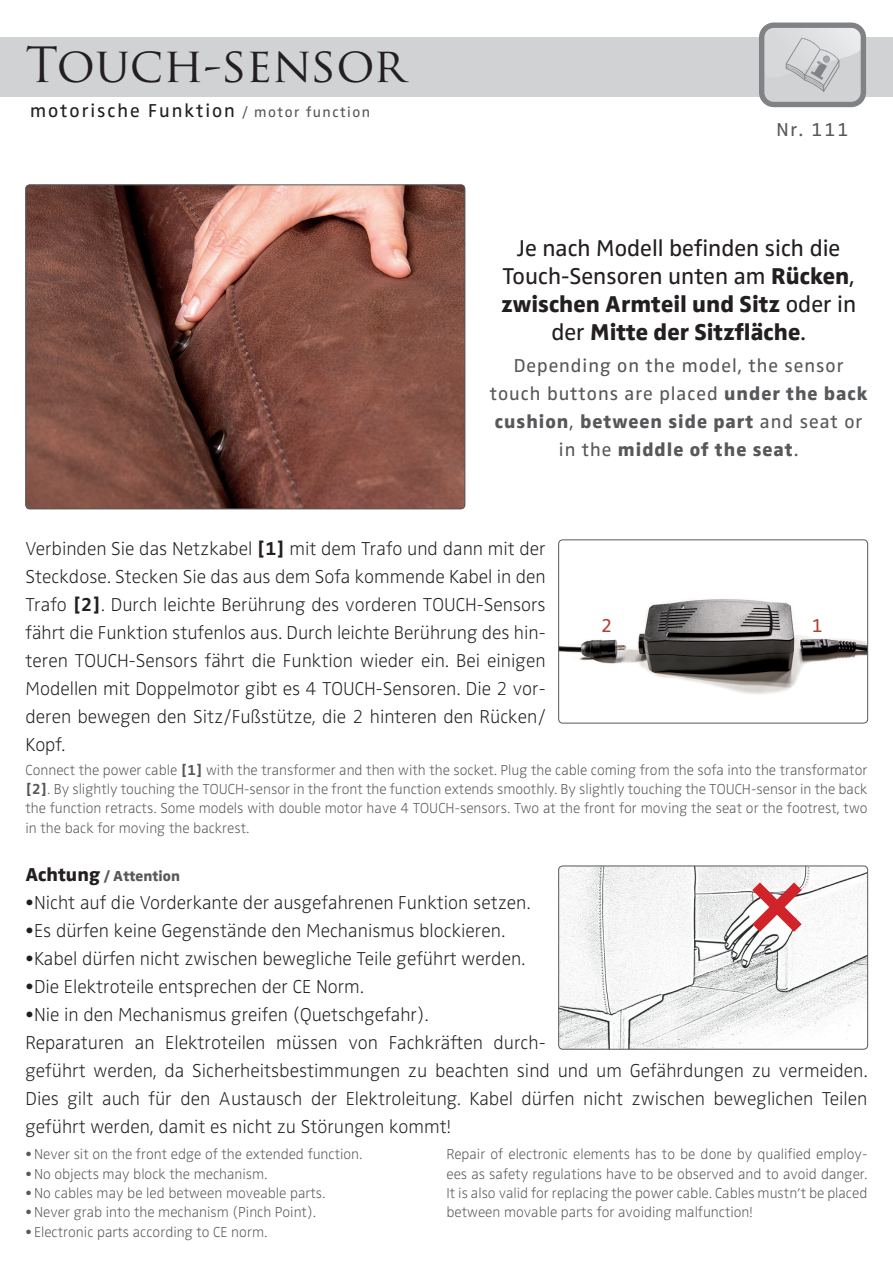
<style>
.page{position:relative;width:893px;height:1263px;background:#fff}
.page>*{position:absolute;margin:0;border:0;box-sizing:border-box;transform-origin:0 0}
.t1{font:47.4px "Trajan Pro";color:#231f20}
.t2{font:23.7px/28px "Zwo Pro";color:#231f20;text-align:center}
.t3{font:300 expanded 19.35px/28px "Zwo Pro";color:#231f20;text-align:justify}
.t4{font:19.35px/28px "Zwo Pro";letter-spacing:.05em;color:#57585a;text-align:center}
.t5{font:19.35px "Zwo Pro";letter-spacing:.1em;color:#231f20}
.t6{font:19.35px "Zwo Pro";color:#ac4432}
.t7{font:300 expanded 15px/19.4px "Zwo Pro";color:#57585a;text-align:justify}
.t8{font:800 15px "Zwo Pro";color:#57585a}
.s1{font-size:15px;color:#57585a}
.s2{font-weight:800}
.s3{font-weight:700;font-stretch:normal}
.s4{font-size:19.35px;color:#231f20}
</style>
<div class="page">
<div style="left:0;top:38px;width:893px;height:59px;background:#d1d2d4"></div>
<div style="left:762px;top:25px;width:102px;height:79px;background:#d1d2d4;border-radius:12px"></div>
<img style="left:765px;top:29px;width:95px;height:40px">
<svg style="left:786px;top:38px;width:53px;height:54px"></svg>
<div style="left:759px;top:23px;width:107px;height:84px;border:5px solid #808285;border-radius:12px"></div>
<img style="left:26px;top:185px;width:439px;height:324px">
<div style="left:26px;top:185px;width:439px;height:324px;border:1px solid #57585a;border-radius:4px"></div>
<img style="left:558px;top:540px;width:310px;height:183px">
<div style="left:558px;top:540px;width:310px;height:183px;border:1px solid #57585a;border-radius:4px"></div>
<img style="left:558px;top:866px;width:310px;height:183px">
<div style="left:558px;top:866px;width:310px;height:183px;border:1px solid #57585a;border-radius:4px"></div>
<svg style="left:741px;top:871px;width:72px;height:72px"></svg>
<h1 class="t1" style="left:26px;top:35px;width:381px">Touch-sensor</h1>
<p class="t5" style="left:30px;top:99px;width:342px">motorische Funktion <span class="s1">/ motor function</span></p>
<p class="t4" style="left:776px;top:116px;width:74px">Nr. 111</p>
<p class="t2" style="left:501px;top:234px;width:357px">Je nach Modell befinden sich die<br>Touch-Sensoren unten am <span class="s2">Rücken</span>, <span class="s2">zwischen Armteil und Sitz</span> oder in der <span class="s2">Mitte der Sitzfläche</span>.</p>
<p class="t4" style="left:490px;top:352px;width:379px">Depending on the model, the sensor touch buttons are placed <span class="s2">under the back cushion</span>, <span class="s2">between side part</span> and seat or in the <span class="s2">middle of the seat</span>.</p>
<p class="t3" style="left:26px;top:535px;width:522px">Verbinden Sie das Netzkabel <span class="s3">[1]</span> mit dem Trafo und dann mit der Steckdose. Stecken Sie das aus dem Sofa kommende Kabel in den Trafo <span class="s3">[2]</span>. Durch leichte Berührung des vorderen TOUCH-Sensors fährt die Funktion stufenlos aus. Durch leichte Berührung des hin&shy;teren TOUCH-Sensors fährt die Funktion wieder ein. Bei einigen Modellen mit Doppelmotor gibt es 4 TOUCH-Sensoren. Die 2 vor&shy;deren bewegen den Sitz/Fußstütze, die 2 hinteren den Rücken/ Kopf.</p>
<p class="t7" style="left:26px;top:760px;width:844px">Connect the power cable <span class="s3">[1]</span> with the transformer and then with the socket. Plug the cable coming from the sofa into the transformator <span class="s3">[2]</span>. By slightly touching the TOUCH-sensor in the front the function extends smoothly. By slightly touching the TOUCH-sensor in the back the function retracts. Some models with double motor have 4 TOUCH-sensors. Two at the front for moving the seat or the footrest, two in the back for moving the backrest.</p>
<p class="t8" style="left:26px;top:867px;width:156px"><span class="s4">Achtung</span> / Attention</p>
<p class="t3" style="left:26px;top:889px;width:507px">• Nicht auf die Vorderkante der ausgefahrenen Funktion setzen.</p>
<p class="t3" style="left:26px;top:917px;width:481px">• Es dürfen keine Gegenstände den Mechanismus blockieren.</p>
<p class="t3" style="left:26px;top:945px;width:501px">• Kabel dürfen nicht zwischen bewegliche Teile geführt werden.</p>
<p class="t3" style="left:26px;top:973px;width:340px">• Die Elektroteile entsprechen der CE Norm.</p>
<p class="t3" style="left:26px;top:1001px;width:843px;text-align:left">• Nie in den Mechanismus greifen (Quetschgefahr).<br>Reparaturen an Elektroteilen müssen von Fachkräften durch-<br>geführt werden, da Sicherheitsbestimmungen zu beachten sind und um Gefährdungen zu vermeiden.<br>Dies gilt auch für den Austausch der Elektroleitung. Kabel dürfen nicht zwischen beweglichen Teilen geführt werden, damit es nicht zu Störungen kommt!</p>
<p class="t6" style="left:601px;top:614px;width:13px">2</p>
<p class="t6" style="left:812px;top:614px;width:13px">1</p>
<p class="t7" style="left:26px;top:1145px;width:338px">• Never sit on the front edge of the extended function.</p>
<p class="t7" style="left:26px;top:1164px;width:244px">• No objects may block the mechanism.</p>
<p class="t7" style="left:26px;top:1183px;width:301px">• No cables may be led between moveable parts.</p>
<p class="t7" style="left:26px;top:1203px;width:292px">• Never grab into the mechanism (Pinch Point).</p>
<p class="t7" style="left:26px;top:1222px;width:243px">• Electronic parts according to CE norm.</p>
<p class="t7" style="left:446px;top:1145px;width:422px">Repair of electronic elements has to be done by qualified employ&shy;ees as safety regulations have to be observed and to avoid danger.<br>It is also valid for replacing the power cable. Cables mustn‘t be placed between movable parts for avoiding malfunction!</p>
</div>
